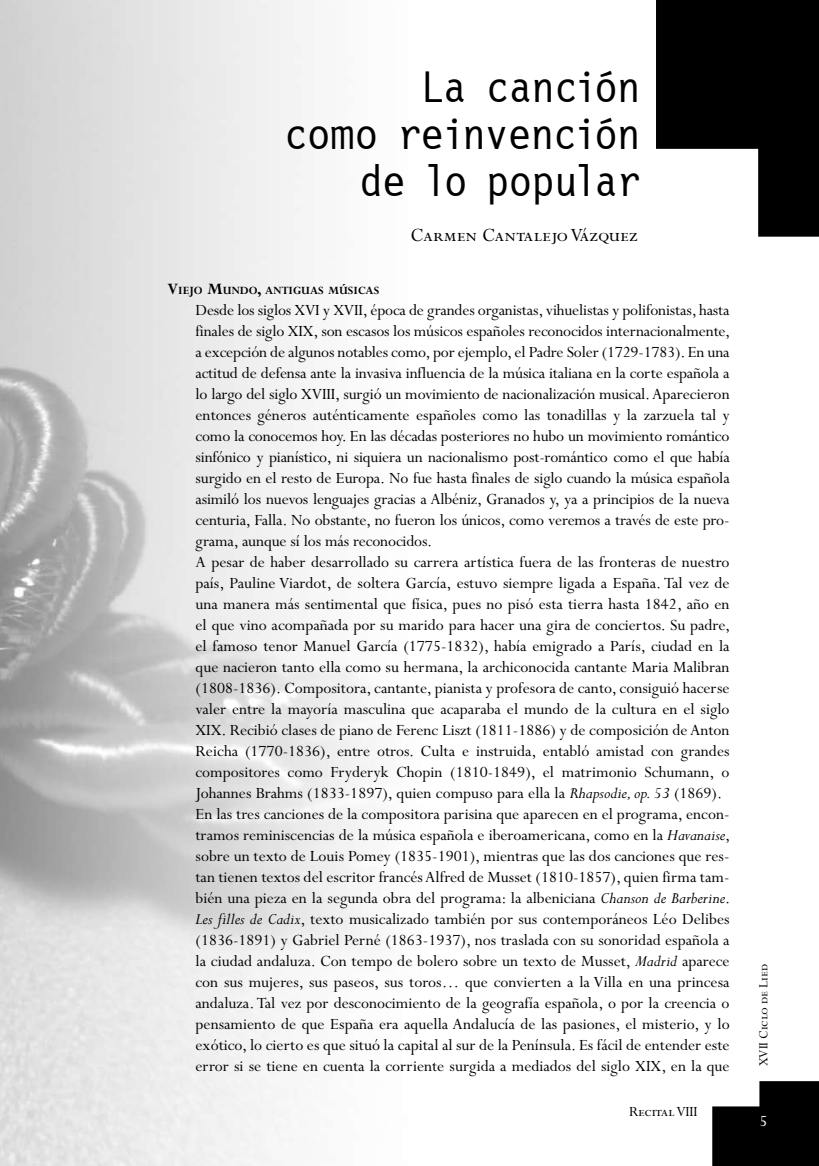
<style>
.page{position:relative;width:819px;height:1166px;background:#fff}
.page>*{position:absolute;margin:0;border:0;box-sizing:border-box;transform-origin:0 0}
.t1{font:45.5px/47.2px "Letter Gothic 12 Pitch BT";color:#000;text-align:right}
.t2{font:21px "Perpetua Std";color:#000}
.t3{font:17.5px/21px "Perpetua Std";color:#000}
.t4{font:17.5px "Perpetua Std";color:#fff}
.t5{font:15.75px "Perpetua Std";letter-spacing:-.01em;color:#000}
.t6{font:14px "Perpetua Std";color:#000}
.t7{font:700 12.25px "Perpetua Std";color:#000}
.s1{font-size:17.5px}
.s2{font-style:italic}
</style>
<div class="page">
<img style="left:0;top:0;width:371px;height:1166px">
<svg style="left:656px;top:0;width:163px;height:237px;fill:#000"></svg>
<svg style="left:712px;top:1081px;width:107px;height:85px;background:#222"></svg>
<h1 class="t1" style="left:285px;top:64px;width:357px">La canción<br>como reinvención de lo popular</h1>
<p class="t2" style="left:410px;top:224px;width:229px">Carmen Cantalejo Vázquez</p>
<p class="t7" style="left:167px;top:284px;width:213px"><span class="s1">V</span>IEJO <span class="s1">M</span>UNDO<span class="s1">,</span> ANTIGUAS MÚSICAS</p>
<p class="t3" style="left:195px;top:300px;width:536px">Desde los siglos XVI y XVII, época de grandes organistas, vihuelistas y polifonistas, hasta finales de siglo XIX, son escasos los músicos españoles reconocidos internacionalmente, a excepción de algunos notables como, por ejemplo, el Padre Soler (1729-1783). En una actitud de defensa ante la invasiva influencia de la música italiana en la corte española a lo largo del siglo XVIII, surgió un movimiento de nacionalización musical. Aparecieron entonces géneros auténticamente españoles como las tonadillas y la zarzuela tal y como la conocemos hoy. En las décadas posteriores no hubo un movimiento romántico sinfónico y pianístico, ni siquiera un nacionalismo post-romántico como el que había surgido en el resto de Europa. No fue hasta finales de siglo cuando la música española asimiló los nuevos lenguajes gracias a Albéniz, Granados y, ya a principios de la nueva centuria, Falla. No obstante, no fueron los únicos, como veremos a través de este pro&shy;grama, aunque sí los más reconocidos.<br>A pesar de haber desarrollado su carrera artística fuera de las fronteras de nuestro país, Pauline Viardot, de soltera García, estuvo siempre ligada a España. Tal vez de una manera más sentimental que física, pues no pisó esta tierra hasta 1842, año en el que vino acompañada por su marido para hacer una gira de conciertos. Su padre, el famoso tenor Manuel García (1775-1832), había emigrado a París, ciudad en la que nacieron tanto ella como su hermana, la archiconocida cantante Maria Malibran (1808-1836). Compositora, cantante, pianista y profesora de canto, consiguió hacerse valer entre la mayoría masculina que acaparaba el mundo de la cultura en el siglo XIX. Recibió clases de piano de Ferenc Liszt (1811-1886) y de composición de Anton Reicha (1770-1836), entre otros. Culta e instruida, entabló amistad con grandes compositores como Fryderyk Chopin (1810-1849), el matrimonio Schumann, o Johannes Brahms (1833-1897), quien compuso para ella la <span class="s2">Rhapsodie, op. 53</span> (1869).<br>En las tres canciones de la compositora parisina que aparecen en el programa, encon&shy;tramos reminiscencias de la música española e iberoamericana, como en la <span class="s2">Havanaise</span>, sobre un texto de Louis Pomey (1835-1901), mientras que las dos canciones que res&shy;tan tienen textos del escritor francés Alfred de Musset (1810-1857), quien firma tam&shy;bién una pieza en la segunda obra del programa: la albeniciana <span class="s2">Chanson de Barberine</span>.<br><span class="s2">Les filles de Cadix</span>, texto musicalizado también por sus contemporáneos Léo Delibes (1836-1891) y Gabriel Perné (1863-1937), nos traslada con su sonoridad española a la ciudad andaluza. Con tempo de bolero sobre un texto de Musset, <span class="s2">Madrid</span> aparece con sus mujeres, sus paseos, sus toros… que convierten a la Villa en una princesa andaluza. Tal vez por desconocimiento de la geografía española, o por la creencia o pensamiento de que España era aquella Andalucía de las pasiones, el misterio, y lo exótico, lo cierto es que situó la capital al sur de la Península. Es fácil de entender este error si se tiene en cuenta la corriente surgida a mediados del siglo XIX, en la que</p>
<p class="t5" style="left:629px;top:1103px;width:70px">Recital VIII</p>
<p class="t6" style="left:756px;top:1066px;width:104px;rotate:-90deg">XVII Ciclo de Lied</p>
<p class="t4" style="left:759px;top:1111px;width:10px">5</p>
</div>
